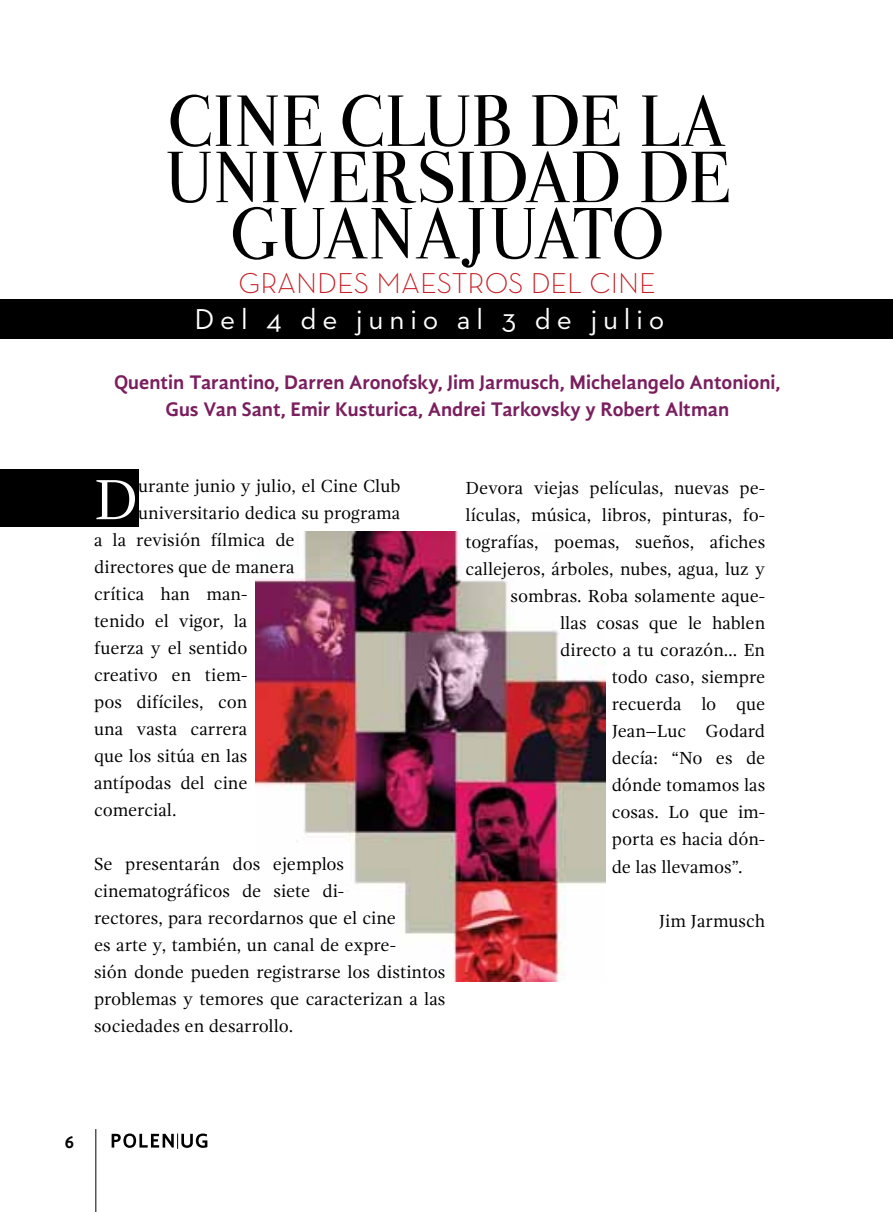
<style>
.page{position:relative;width:893px;height:1212px;background:#fff}
.page>*{position:absolute;margin:0;border:0;box-sizing:border-box;transform-origin:0 0}
.t1{font:63px/56.2px "Valentina";color:#000;text-align:center}
.t2{font:58.27px "Gandhi Serif";color:#fff}
.t3{font:300 29.25px "Neutra Text";color:#c81f25}
.t4{font:29.25px "Neutra Text";letter-spacing:.2em;color:#fff}
.t5{font:700 20.25px/27px "Gandhi Sans";color:#7a1e5e;text-align:center}
.t6{font:18px/27px "Gandhi Serif";color:#000}
.t7{font:700 18px "Gandhi Sans";color:#000}
</style>
<div class="page">
<hr style="left:95px;top:1129px;width:1px;height:83px;background:#000">
<svg style="left:112px;top:1133px;width:95px;height:16px"></svg>
<img style="left:255px;top:531px;width:351px;height:450px">
<div style="left:0;top:469px;width:139px;height:57px;background:#000"></div>
<div style="left:0;top:300px;width:893px;height:39px;background:#000"></div>
<h1 class="t1" style="left:164px;top:95px;width:567px">CINE CLUB DE LA<br>UNIVERSIDAD DE<br>GUANAJUATO</h1>
<h3 class="t3" style="left:239px;top:265px;width:419px">GRANDES MAESTROS DEL CINE</h3>
<h3 class="t4" style="left:195px;top:301px;width:471px">Del 4 de junio al 3 de julio</h3>
<p class="t5" style="left:114px;top:368px;width:668px">Quentin Tarantino, Darren Aronofsky, Jim Jarmusch, Michelangelo Antonioni,<br>Gus Van Sant, Emir Kusturica, Andrei Tarkovsky y Robert Altman</p>
<h2 class="t2" style="left:94px;top:467px;width:46px">D</h2>
<p class="t6" style="left:138px;top:473px;width:264px">urante junio y julio, el Cine Club</p>
<p class="t6" style="left:138px;top:500px;width:264px">universitario dedica su programa</p>
<p class="t6" style="left:94px;top:527px;width:202px">a la revisión fílmica de</p>
<p class="t6" style="left:94px;top:554px;width:202px">directores que de manera</p>
<p class="t6" style="left:94px;top:581px;width:155px">crítica han man-</p>
<p class="t6" style="left:94px;top:608px;width:155px">tenido el vigor, la</p>
<p class="t6" style="left:94px;top:635px;width:155px">fuerza y el sentido</p>
<p class="t6" style="left:94px;top:662px;width:155px">creativo en tiem-</p>
<p class="t6" style="left:94px;top:689px;width:155px">pos difíciles, con</p>
<p class="t6" style="left:94px;top:716px;width:155px">una vasta carrera</p>
<p class="t6" style="left:94px;top:743px;width:155px">que los sitúa en las</p>
<p class="t6" style="left:94px;top:770px;width:155px">antípodas del cine</p>
<p class="t6" style="left:94px;top:797px;width:84px">comercial.</p>
<p class="t6" style="left:94px;top:851px;width:353px">Se presentarán dos ejemplos cinematográficos de siete di-<br>rectores, para recordarnos que el cine<br>es arte y, también, un canal de expre-<br>sión donde pueden registrarse los distintos problemas y temores que caracterizan a las sociedades en desarrollo.</p>
<p class="t6" style="left:466px;top:475px;width:301px">Devora viejas películas, nuevas pe-</p>
<p class="t6" style="left:466px;top:502px;width:301px">lículas, música, libros, pinturas, fo-</p>
<p class="t6" style="left:466px;top:529px;width:301px">tografías, poemas, sueños, afiches</p>
<p class="t6" style="left:466px;top:556px;width:301px">callejeros, árboles, nubes, agua, luz y</p>
<p class="t6" style="left:511px;top:583px;width:256px">sombras. Roba solamente aque-</p>
<p class="t6" style="left:560px;top:610px;width:207px">llas cosas que le hablen</p>
<p class="t6" style="left:560px;top:637px;width:207px">directo a tu corazón… En</p>
<p class="t6" style="left:612px;top:664px;width:155px">todo caso, siempre</p>
<p class="t6" style="left:612px;top:691px;width:155px">recuerda lo que</p>
<p class="t6" style="left:612px;top:718px;width:155px">Jean–Luc Godard</p>
<p class="t6" style="left:612px;top:745px;width:155px">decía: “No es de</p>
<p class="t6" style="left:612px;top:772px;width:155px">dónde tomamos las</p>
<p class="t6" style="left:612px;top:799px;width:155px">cosas. Lo que im-</p>
<p class="t6" style="left:612px;top:826px;width:155px">porta es hacia dón-</p>
<p class="t6" style="left:612px;top:853px;width:132px">de las llevamos”.</p>
<p class="t6" style="left:659px;top:907px;width:108px">Jim Jarmusch</p>
<p class="t7" style="left:64px;top:1131px;width:11px">6</p>
</div>
